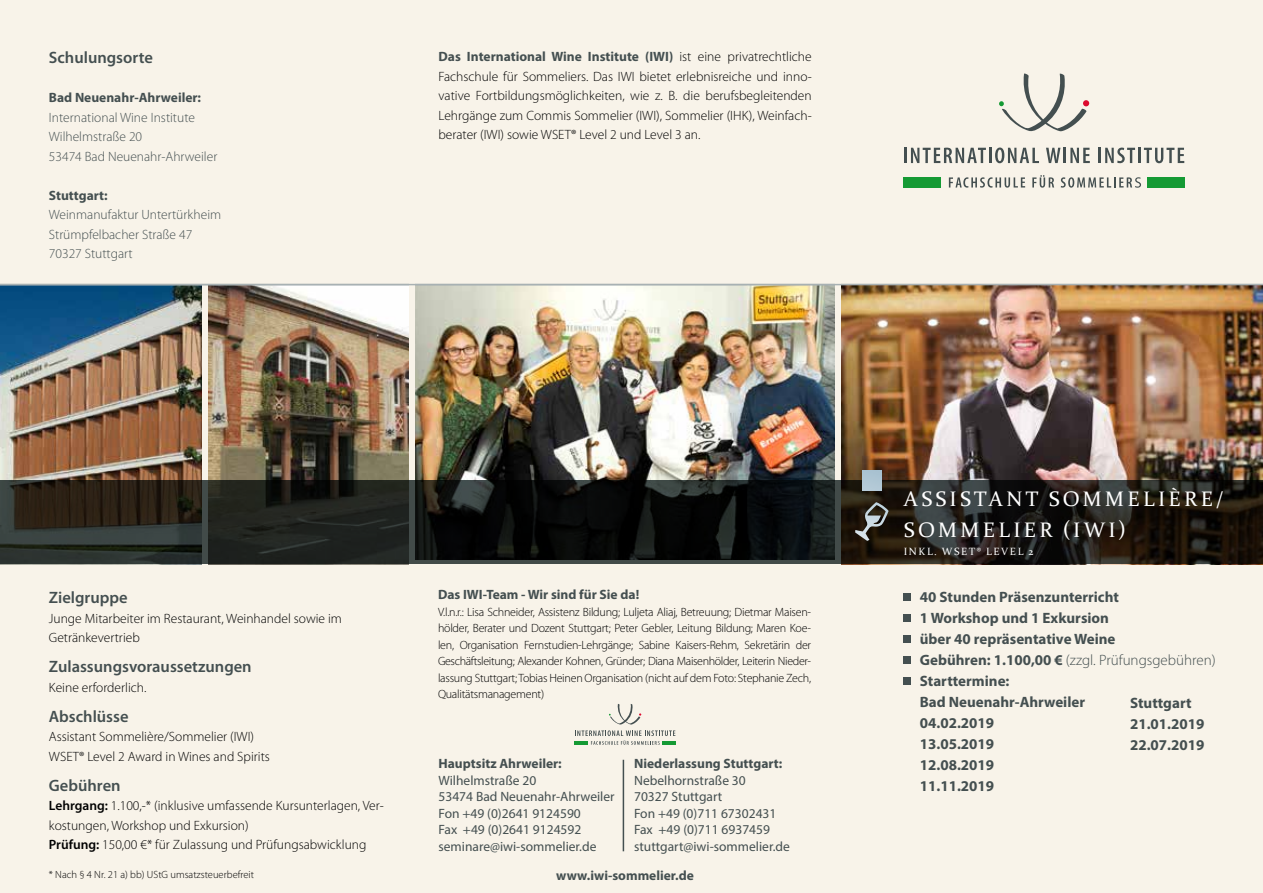
<style>
.page{position:relative;width:1263px;height:893px;background:#f8f3e9}
.page>*{position:absolute;margin:0;border:0;box-sizing:border-box;transform-origin:0 0}
.t1{font:21px/30.5px "Constantia";letter-spacing:.16em;color:#fff}
.t2{font:600 16.5px "Myriad Pro";color:#444f50}
.t3{font:700 15px/21px "Myriad Pro";color:#444f50}
.t4{font:300 13.5px/19.5px "Myriad Pro";color:#000}
.t5{font:13.5px/16.5px "Myriad Pro";color:#444f50}
.t6{font:300 13.5px/19.5px "Myriad Pro";color:#444f50}
.t7{font:700 13.5px "Myriad Pro";color:#444f50}
.t8{font:300 12px/16.5px "Myriad Pro";letter-spacing:-.02em;color:#000;text-align:justify}
.t9{font:300 10.5px "Myriad Pro";color:#000}
.t10{font:10.5px "Constantia";letter-spacing:.16em;color:#fff}
.s1{font-weight:700;color:#444f50}
.s2{font-weight:600}
.s3{font-weight:300}
</style>
<div class="page">
<img style="left:0;top:285px;width:410px;height:195px">
<div style="left:202px;top:259px;width:5px;height:315px;background:#f8f3e9"></div>
<img style="left:415px;top:285px;width:420px;height:195px">
<hr style="left:662px;top:741px;width:14px;height:4px;background:#159a34">
<svg style="left:575px;top:704px;width:100px;height:41px"></svg>
<svg style="left:999px;top:73px;width:90px;height:59px"></svg>
<div style="left:903px;top:177px;width:38px;height:11px;background:#159a34"></div>
<div style="left:1147px;top:177px;width:38px;height:11px;background:#159a34"></div>
<hr style="left:904px;top:148px;width:3px;height:15px;background:#444f50">
<svg style="left:911px;top:148px;width:128px;height:15px"></svg>
<svg style="left:1046px;top:148px;width:44px;height:15px"></svg>
<hr style="left:1098px;top:148px;width:3px;height:15px;background:#444f50">
<svg style="left:1105px;top:148px;width:30px;height:15px"></svg>
<hr style="left:1138px;top:148px;width:3px;height:15px;background:#444f50">
<svg style="left:1144px;top:148px;width:40px;height:15px"></svg>
<svg style="left:949px;top:177px;width:76px;height:11px"></svg>
<svg style="left:1032px;top:175px;width:22px;height:13px"></svg>
<svg style="left:1061px;top:177px;width:80px;height:11px"></svg>
<img style="left:840px;top:285px;width:423px;height:195px">
<div style="left:903px;top:593px;width:8px;height:8px;background:#444f50"></div>
<div style="left:903px;top:614px;width:8px;height:8px;background:#444f50"></div>
<div style="left:903px;top:635px;width:8px;height:8px;background:#444f50"></div>
<div style="left:903px;top:656px;width:8px;height:8px;background:#444f50"></div>
<div style="left:903px;top:677px;width:8px;height:8px;background:#444f50"></div>
<svg style="left:0;top:480px;width:1263px;height:84px;background:#1c1c19"></svg>
<div style="left:862px;top:471px;width:20px;height:19px;background:#afc7d4"></div>
<svg style="left:855px;top:502px;width:34px;height:39px"></svg>
<hr style="left:623px;top:760px;width:1px;height:91px;background:#444f50">
<hr style="left:0;top:284px;width:1263px;height:1px;background:#a8b1b3">
<p class="t2" style="left:49px;top:49px;width:106px">Schulungsorte</p>
<p class="t7" style="left:49px;top:89px;width:154px">Bad Neuenahr-Ahrweiler:</p>
<p class="t6" style="left:49px;top:108px;width:170px">International Wine Institute<br>Wilhelmstraße 20<br>53474 Bad Neuenahr-Ahrweiler</p>
<p class="t7" style="left:49px;top:187px;width:60px">Stuttgart:</p>
<p class="t6" style="left:49px;top:205px;width:174px">Weinmanufaktur Untertürkheim<br>Strümpfelbacher Straße 47<br>70327 Stuttgart</p>
<p class="t4" style="left:438px;top:47px;width:375px;text-align:justify"><span class="s1">Das International Wine Institute (IWI)</span> ist eine privatrechtliche Fachschule für Sommeliers. Das IWI bietet erlebnisreiche und inno&shy;vative Fortbildungsmöglichkeiten, wie z. B. die berufsbegleitenden Lehrgänge zum Commis Sommelier (IWI), Sommelier (IHK), Weinfach&shy;berater (IWI) sowie WSET® Level 2 und Level 3 an.</p>
<p class="t2" style="left:49px;top:589px;width:80px">Zielgruppe</p>
<p class="t4" style="left:49px;top:609px;width:295px">Junge Mitarbeiter im Restaurant, Weinhandel sowie im<br>Getränkevertrieb</p>
<p class="t2" style="left:49px;top:658px;width:204px">Zulassungsvoraussetzungen</p>
<p class="t4" style="left:49px;top:678px;width:99px">Keine erforderlich.</p>
<p class="t2" style="left:49px;top:707px;width:81px">Abschlüsse</p>
<p class="t4" style="left:49px;top:727px;width:223px">Assistant Sommelière/Sommelier (IWI)<br>WSET® Level 2 Award in Wines and Spirits</p>
<p class="t2" style="left:49px;top:776px;width:73px">Gebühren</p>
<p class="t4" style="left:49px;top:796px;width:336px"><span class="s2">Lehrgang:</span> 1.100,-* (inklusive umfassende Kursunterlagen, Ver&shy;kostungen, Workshop und Exkursion)<br><span class="s2">Prüfung:</span> 150,00 €* für Zulassung und Prüfungsabwicklung</p>
<p class="t9" style="left:49px;top:869px;width:207px">* Nach § 4 Nr. 21 a) bb) UStG umsatzsteuerbefreit</p>
<p class="t7" style="left:438px;top:586px;width:203px">Das IWI-Team - Wir sind für Sie da!</p>
<p class="t8" style="left:438px;top:603px;width:375px">V.l.n.r.: Lisa Schneider, Assistenz Bildung; Luljeta Aliaj, Betreuung; Dietmar Maisen&shy;hölder, Berater und Dozent Stuttgart; Peter Gebler, Leitung Bildung; Maren Koe&shy;len, Organisation Fernstudien-Lehrgänge; Sabine Kaisers-Rehm, Sekretärin der Geschäftsleitung; Alexander Kohnen, Gründer; Diana Maisenhölder, Leiterin Nieder&shy;lassung Stuttgart; Tobias Heinen Organisation (nicht auf dem Foto: Stephanie Zech, Qualitätsmanagement)</p>
<p class="t7" style="left:438px;top:755px;width:125px">Hauptsitz Ahrweiler:</p>
<p class="t5" style="left:438px;top:772px;width:178px">Wilhelmstraße 20<br>53474 Bad Neuenahr-Ahrweiler<br>Fon +49 (0)2641 9124590<br>Fax +49 (0)2641 9124592 seminare@iwi-sommelier.de</p>
<p class="t7" style="left:634px;top:755px;width:150px">Niederlassung Stuttgart:</p>
<p class="t5" style="left:634px;top:772px;width:157px">Nebelhornstraße 30<br>70327 Stuttgart<br>Fon +49 (0)711 67302431<br>Fax +49 (0)711 6937459 stuttgart@iwi-sommelier.de</p>
<p class="t7" style="left:556px;top:867px;width:139px">www.iwi-sommelier.de</p>
<h1 class="t1" style="left:904px;top:483px;width:322px">ASSISTANT SOMMELIÈRE/<br>SOMMELIER (IWI)</h1>
<p class="t10" style="left:904px;top:544px;width:131px">INKL. WSET® LEVEL 2</p>
<p class="t3" style="left:920px;top:586px;width:297px">40 Stunden Präsenzunterricht<br>1 Workshop und 1 Exkursion<br>über 40 repräsentative Weine<br>Gebühren: 1.100,00 € <span class="s3">(zzgl. Prüfungsgebühren)<br></span>Starttermine:<br>Bad Neuenahr-Ahrweiler<br>04.02.2019<br>13.05.2019<br>12.08.2019<br>11.11.2019</p>
<p class="t3" style="left:1130px;top:692px;width:76px">Stuttgart<br>21.01.2019<br>22.07.2019</p>
</div>
